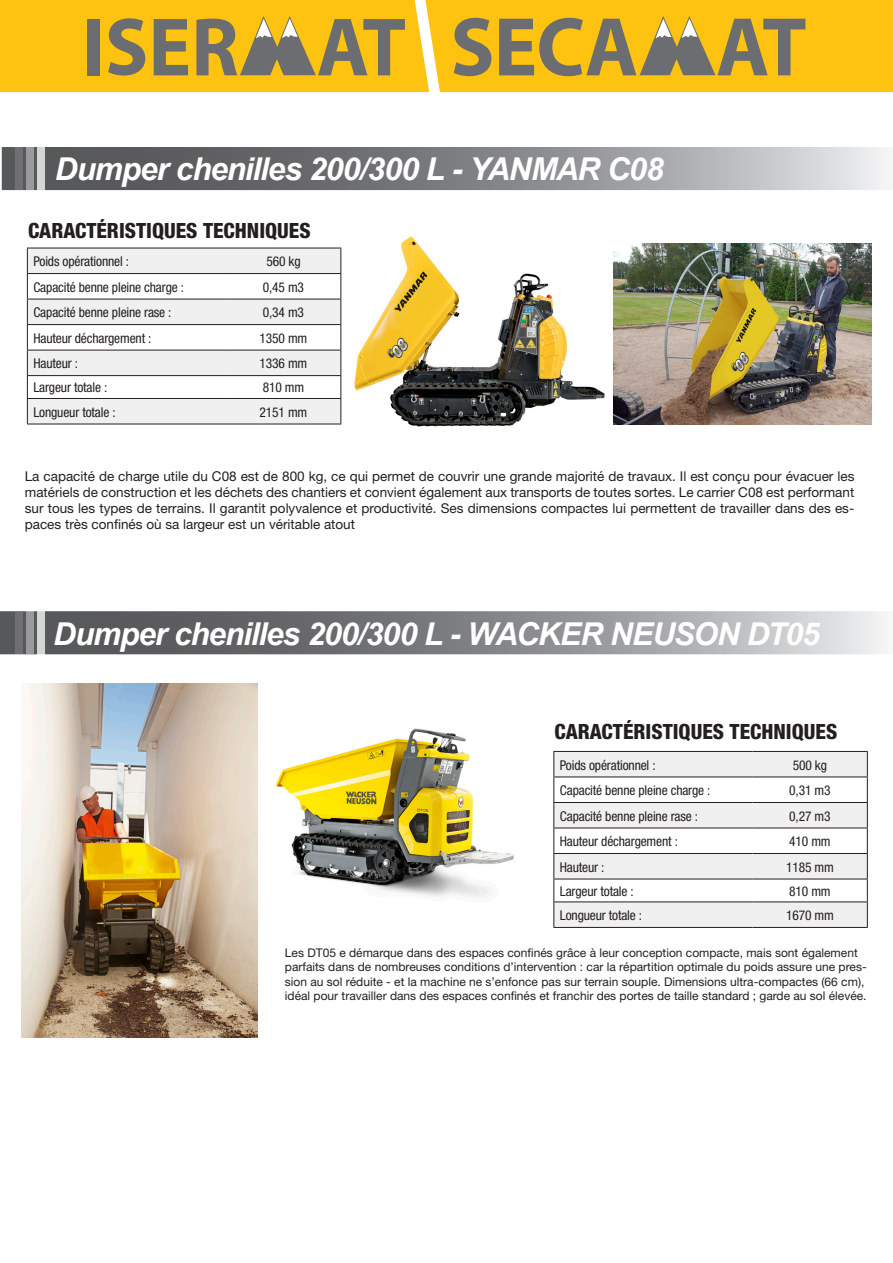
<style>
.page{position:relative;width:893px;height:1263px;background:#fff}
.page>*{position:absolute;margin:0;border:0;box-sizing:border-box;transform-origin:0 0}
.t1{font:italic 700 31.5px "Arial";letter-spacing:-.03em;color:#fff}
.t2{font:800 condensed 21px "Helvetica Neue";color:#231f20}
.t3{font:500 condensed 18px "Helvetica Neue";color:#fff}
.t4{font:13.5px/16.2px "Helvetica Neue";color:#231f20;text-align:justify}
.t5{font:condensed 13.5px "Helvetica Neue";letter-spacing:-.01em;color:#231f20}
.t6{font:12px/14.4px "Helvetica Neue";color:#231f20}
</style>
<div class="page">
<svg style="left:28px;top:249px;width:312px;height:175px;fill:#f0f0f1"></svg>
<hr style="left:27px;top:248px;width:199px;height:1px;background:#231f20">
<hr style="left:226px;top:248px;width:115px;height:1px;background:#231f20">
<hr style="left:27px;top:273px;width:199px;height:1px;background:#231f20">
<hr style="left:226px;top:273px;width:115px;height:1px;background:#231f20">
<hr style="left:27px;top:299px;width:199px;height:1px;background:#231f20">
<hr style="left:226px;top:299px;width:115px;height:1px;background:#231f20">
<hr style="left:27px;top:324px;width:199px;height:1px;background:#231f20">
<hr style="left:226px;top:324px;width:115px;height:1px;background:#231f20">
<hr style="left:27px;top:350px;width:199px;height:1px;background:#231f20">
<hr style="left:226px;top:350px;width:115px;height:1px;background:#231f20">
<hr style="left:27px;top:375px;width:199px;height:1px;background:#231f20">
<hr style="left:226px;top:375px;width:115px;height:1px;background:#231f20">
<hr style="left:27px;top:398px;width:199px;height:1px;background:#231f20">
<svg style="left:27px;top:248px;width:1px;height:176px"></svg>
<hr style="left:226px;top:398px;width:115px;height:1px;background:#231f20">
<svg style="left:340px;top:248px;width:1px;height:176px"></svg>
<hr style="left:27px;top:424px;width:199px;height:1px;background:#231f20">
<hr style="left:226px;top:424px;width:115px;height:1px;background:#231f20">
<svg style="left:2px;top:147px;width:885px;height:43px;background:#898a8d"></svg>
<svg style="left:0;top:0;width:893px;height:92px;background:#dbaf2a"></svg>
<div style="left:16px;top:148px;width:7px;height:42px;background:#707072"></div>
<div style="left:27px;top:147px;width:7px;height:42px;background:#999a9b"></div>
<div style="left:37px;top:145px;width:8px;height:47px;background:#d4d5d5"></div>
<svg style="left:554px;top:752px;width:313px;height:175px;fill:#f0f0f1"></svg>
<hr style="left:553px;top:751px;width:199px;height:1px;background:#231f20">
<hr style="left:752px;top:751px;width:116px;height:1px;background:#231f20">
<hr style="left:553px;top:776px;width:199px;height:1px;background:#231f20">
<hr style="left:752px;top:776px;width:116px;height:1px;background:#231f20">
<hr style="left:553px;top:802px;width:199px;height:1px;background:#231f20">
<hr style="left:752px;top:802px;width:116px;height:1px;background:#231f20">
<hr style="left:553px;top:828px;width:199px;height:1px;background:#231f20">
<hr style="left:752px;top:828px;width:116px;height:1px;background:#231f20">
<hr style="left:553px;top:853px;width:199px;height:1px;background:#231f20">
<hr style="left:752px;top:853px;width:116px;height:1px;background:#231f20">
<hr style="left:553px;top:879px;width:199px;height:1px;background:#231f20">
<hr style="left:752px;top:879px;width:116px;height:1px;background:#231f20">
<hr style="left:553px;top:901px;width:199px;height:1px;background:#231f20">
<svg style="left:553px;top:752px;width:1px;height:175px"></svg>
<hr style="left:752px;top:901px;width:116px;height:1px;background:#231f20">
<svg style="left:867px;top:752px;width:1px;height:175px"></svg>
<hr style="left:553px;top:927px;width:199px;height:1px;background:#231f20">
<hr style="left:752px;top:927px;width:116px;height:1px;background:#231f20">
<svg style="left:0;top:611px;width:886px;height:43px;background:#898a8d"></svg>
<div style="left:16px;top:612px;width:7px;height:42px;background:#707072"></div>
<div style="left:27px;top:611px;width:7px;height:43px;background:#999a9b"></div>
<div style="left:37px;top:609px;width:8px;height:47px;background:#d4d5d5"></div>
<img style="left:354px;top:236px;width:251px;height:191px">
<img style="left:614px;top:243px;width:258px;height:181px">
<img style="left:275px;top:728px;width:239px;height:170px">
<img style="left:21px;top:684px;width:236px;height:353px">
<h1 class="t1" style="left:55px;top:149px;width:610px">Dumper chenilles 200/300 L - YANMAR C08</h1>
<h3 class="t3" style="left:50px;top:162px;width:53px">140 cm</h3>
<h2 class="t2" style="left:28px;top:218px;width:284px">CARACTÉRISTIQUES TECHNIQUES</h2>
<p class="t5" style="left:33px;top:253px;width:97px">Poids opérationnel :</p>
<p class="t5" style="left:266px;top:253px;width:36px">560 kg</p>
<p class="t5" style="left:33px;top:279px;width:152px">Capacité benne pleine charge :</p>
<p class="t5" style="left:263px;top:279px;width:43px">0,45 m3</p>
<p class="t5" style="left:33px;top:305px;width:140px">Capacité benne pleine rase :</p>
<p class="t5" style="left:263px;top:305px;width:43px">0,34 m3</p>
<p class="t5" style="left:33px;top:330px;width:120px">Hauteur déchargement :</p>
<p class="t5" style="left:260px;top:330px;width:49px">1350 mm</p>
<p class="t5" style="left:33px;top:356px;width:46px">Hauteur :</p>
<p class="t5" style="left:260px;top:356px;width:49px">1336 mm</p>
<p class="t5" style="left:33px;top:380px;width:75px">Largeur totale :</p>
<p class="t5" style="left:263px;top:380px;width:43px">810 mm</p>
<p class="t5" style="left:33px;top:404px;width:84px">Longueur totale :</p>
<p class="t5" style="left:260px;top:404px;width:49px">2151 mm</p>
<p class="t4" style="left:25px;top:468px;width:831px">La capacité de charge utile du C08 est de 800 kg, ce qui permet de couvrir une grande majorité de travaux. Il est conçu pour évacuer les matériels de construction et les déchets des chantiers et convient également aux transports de toutes sortes. Le carrier C08 est performant sur tous les types de terrains. Il garantit polyvalence et productivité. Ses dimensions compactes lui permettent de travailler dans des es&shy;paces très confinés où sa largeur est un véritable atout</p>
<h1 class="t1" style="left:53px;top:613px;width:768px">Dumper chenilles 200/300 L - WACKER NEUSON DT05</h1>
<h3 class="t3" style="left:48px;top:627px;width:53px">140 cm</h3>
<h2 class="t2" style="left:555px;top:718px;width:284px">CARACTÉRISTIQUES TECHNIQUES</h2>
<p class="t5" style="left:560px;top:757px;width:97px">Poids opérationnel :</p>
<p class="t5" style="left:793px;top:757px;width:36px">500 kg</p>
<p class="t5" style="left:560px;top:782px;width:152px">Capacité benne pleine charge :</p>
<p class="t5" style="left:789px;top:782px;width:43px">0,31 m3</p>
<p class="t5" style="left:560px;top:808px;width:140px">Capacité benne pleine rase :</p>
<p class="t5" style="left:789px;top:808px;width:43px">0,27 m3</p>
<p class="t5" style="left:560px;top:833px;width:120px">Hauteur déchargement :</p>
<p class="t5" style="left:789px;top:833px;width:43px">410 mm</p>
<p class="t5" style="left:560px;top:859px;width:46px">Hauteur :</p>
<p class="t5" style="left:786px;top:859px;width:49px">1185 mm</p>
<p class="t5" style="left:560px;top:883px;width:75px">Largeur totale :</p>
<p class="t5" style="left:789px;top:883px;width:43px">810 mm</p>
<p class="t5" style="left:560px;top:907px;width:84px">Longueur totale :</p>
<p class="t5" style="left:786px;top:907px;width:49px">1670 mm</p>
<p class="t6" style="left:285px;top:945px;width:583px">Les DT05 e démarque dans des espaces confinés grâce à leur conception compacte, mais sont également parfaits dans de nombreuses conditions d’intervention : car la répartition optimale du poids assure une pres&shy;sion au sol réduite - et la machine ne s’enfonce pas sur terrain souple. Dimensions ultra-compactes (66 cm), idéal pour travailler dans des espaces confinés et franchir des portes de taille standard ; garde au sol élevée.</p>
</div>
